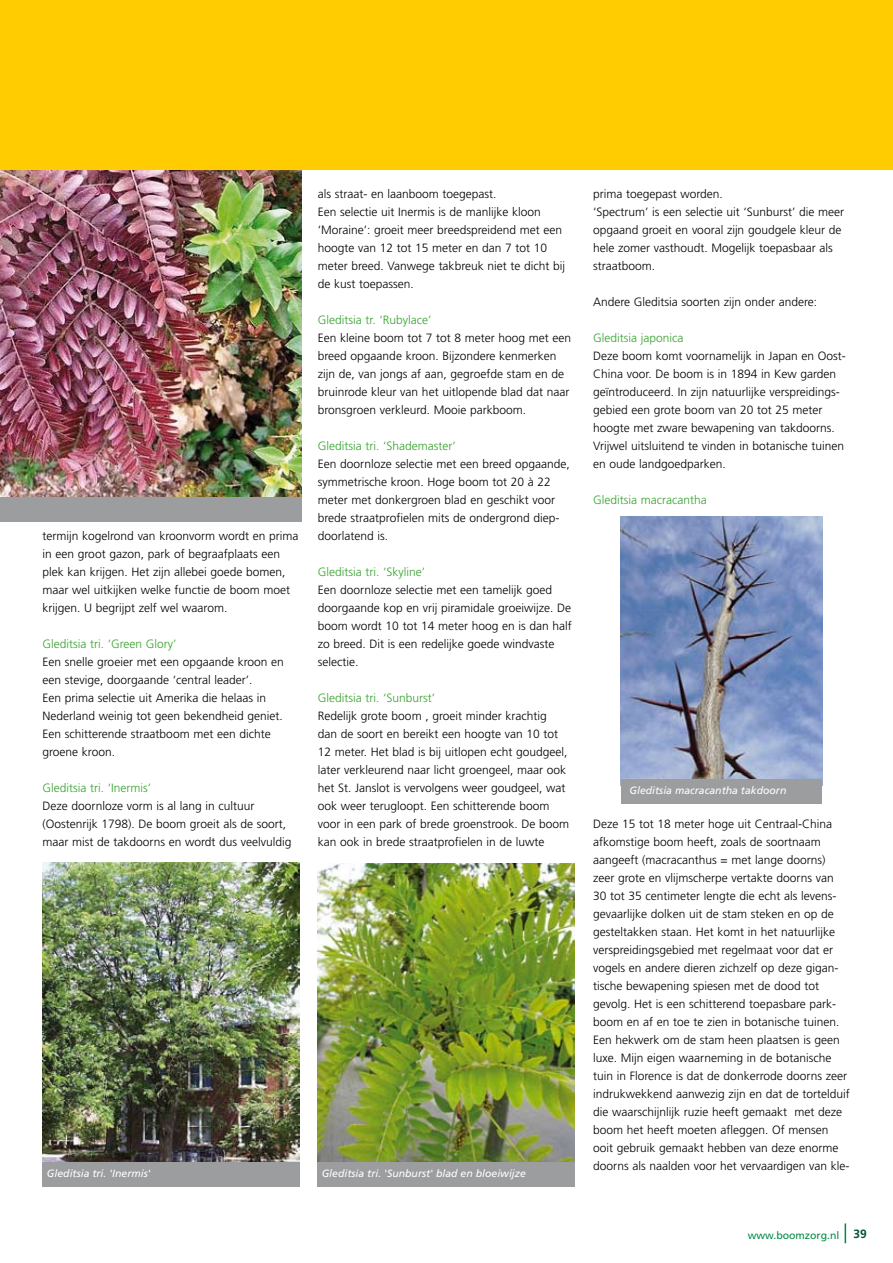
<style>
.page{position:relative;width:893px;height:1263px;background:#fff}
.page>*{position:absolute;margin:0;border:0;box-sizing:border-box;transform-origin:0 0}
.t1{font:300 12px/18px "Frutiger";color:#000}
.t2{font:300 12px "Frutiger";color:#35a32c}
.t3{font:italic 10.5px "Frutiger";color:#fff}
.t4{font:10.5px "Frutiger";color:#008b45}
.s1{font-weight:700;font-size:12px;color:#00513c}
</style>
<div class="page">
<svg style="left:845px;top:1223px;width:1px;height:20px"></svg>
<img style="left:0;top:170px;width:301px;height:327px">
<div style="left:0;top:0;width:893px;height:170px;background:#fecc00"></div>
<div style="left:0;top:497px;width:301px;height:25px;background:#9c9d9f"></div>
<img style="left:43px;top:862px;width:256px;height:300px">
<div style="left:43px;top:1162px;width:257px;height:25px;background:#9c9d9f"></div>
<img style="left:318px;top:863px;width:256px;height:299px">
<div style="left:317px;top:1162px;width:258px;height:25px;background:#9c9d9f"></div>
<img style="left:621px;top:517px;width:201px;height:262px">
<div style="left:621px;top:779px;width:201px;height:25px;background:#9c9d9f"></div>
<p class="t1" style="left:43px;top:527px;width:258px">termijn kogelrond van kroonvorm wordt en prima in een groot gazon, park of begraafplaats een plek kan krijgen. Het zijn allebei goede bomen, maar wel uitkijken welke functie de boom moet krijgen. U begrijpt zelf wel waarom.</p>
<p class="t2" style="left:43px;top:637px;width:136px">Gleditsia tri. ‘Green Glory’</p>
<p class="t1" style="left:43px;top:653px;width:243px">Een snelle groeier met een opgaande kroon en een stevige, doorgaande ‘central leader’.<br>Een prima selectie uit Amerika die helaas in Nederland weinig tot geen bekendheid geniet.<br>Een schitterende straatboom met een dichte groene kroon.</p>
<p class="t2" style="left:43px;top:781px;width:110px">Gleditsia tri. ‘Inermis’</p>
<p class="t1" style="left:43px;top:797px;width:251px">Deze doornloze vorm is al lang in cultuur (Oostenrijk 1798). De boom groeit als de soort, maar mist de takdoorns en wordt dus veelvuldig</p>
<p class="t1" style="left:318px;top:185px;width:249px">als straat- en laanboom toegepast.<br>Een selectie uit Inermis is de manlijke kloon ‘Moraine’: groeit meer breedspreidend met een hoogte van 12 tot 15 meter en dan 7 tot 10 meter breed. Vanwege takbreuk niet te dicht bij de kust toepassen.</p>
<p class="t2" style="left:318px;top:313px;width:115px">Gleditsia tr. ‘Rubylace’</p>
<p class="t1" style="left:318px;top:329px;width:255px">Een kleine boom tot 7 tot 8 meter hoog met een breed opgaande kroon. Bijzondere kenmerken zijn de, van jongs af aan, gegroefde stam en de bruinrode kleur van het uitlopende blad dat naar bronsgroen verkleurd. Mooie parkboom.</p>
<p class="t2" style="left:318px;top:439px;width:139px">Gleditsia tri. ‘Shademaster’</p>
<p class="t1" style="left:318px;top:455px;width:254px">Een doornloze selectie met een breed opgaande, symmetrische kroon. Hoge boom tot 20 à 22 meter met donkergroen blad en geschikt voor brede straatprofielen mits de ondergrond diep&shy;doorlatend is.</p>
<p class="t2" style="left:318px;top:565px;width:109px">Gleditsia tri. ‘Skyline’</p>
<p class="t1" style="left:318px;top:581px;width:255px">Een doornloze selectie met een tamelijk goed doorgaande kop en vrij piramidale groeiwijze. De boom wordt 10 tot 14 meter hoog en is dan half zo breed. Dit is een redelijke goede windvaste selectie.</p>
<p class="t2" style="left:318px;top:691px;width:119px">Gleditsia tri. ‘Sunburst’</p>
<p class="t1" style="left:318px;top:707px;width:253px">Redelijk grote boom , groeit minder krachtig<br>dan de soort en bereikt een hoogte van 10 tot 12 meter. Het blad is bij uitlopen echt goudgeel, later verkleurend naar licht groengeel, maar ook het St. Janslot is vervolgens weer goudgeel, wat ook weer terugloopt. Een schitterende boom voor in een park of brede groenstrook. De boom kan ook in brede straatprofielen in de luwte</p>
<p class="t3" style="left:47px;top:1167px;width:105px">Gleditsia tri. 'Inermis'</p>
<p class="t3" style="left:322px;top:1167px;width:206px">Gleditsia tri. 'Sunburst' blad en bloeiwijze</p>
<p class="t1" style="left:593px;top:185px;width:253px">prima toegepast worden.<br>‘Spectrum’ is een selectie uit ‘Sunburst’ die meer opgaand groeit en vooral zijn goudgele kleur de hele zomer vasthoudt. Mogelijk toepasbaar als straatboom.</p>
<p class="t1" style="left:593px;top:293px;width:225px">Andere Gleditsia soorten zijn onder andere:</p>
<p class="t2" style="left:593px;top:331px;width:92px">Gleditsia japonica</p>
<p class="t1" style="left:593px;top:347px;width:254px">Deze boom komt voornamelijk in Japan en Oost-China voor. De boom is in 1894 in Kew garden geïntroduceerd. In zijn natuurlijke verspreidings&shy;gebied een grote boom van 20 tot 25 meter hoogte met zware bewapening van takdoorns.<br>Vrijwel uitsluitend te vinden in botanische tuinen en oude landgoedparken.</p>
<p class="t2" style="left:593px;top:493px;width:115px">Gleditsia macracantha</p>
<p class="t3" style="left:629px;top:784px;width:158px">Gleditsia macracantha takdoorn</p>
<p class="t1" style="left:593px;top:815px;width:258px">Deze 15 tot 18 meter hoge uit Centraal-China afkomstige boom heeft, zoals de soortnaam aangeeft (macracanthus = met lange doorns) zeer grote en vlijmscherpe vertakte doorns van 30 tot 35 centimeter lengte die echt als levens&shy;gevaarlijke dolken uit de stam steken en op de gesteltakken staan. Het komt in het natuurlijke verspreidingsgebied met regelmaat voor dat er vogels en andere dieren zichzelf op deze gigan&shy;tische bewapening spiesen met de dood tot gevolg. Het is een schitterend toepasbare park&shy;boom en af en toe te zien in botanische tuinen.<br>Een hekwerk om de stam heen plaatsen is geen luxe. Mijn eigen waarneming in de botanische tuin in Florence is dat de donkerrode doorns zeer indrukwekkend aanwezig zijn en dat de tortelduif die waarschijnlijk ruzie heeft gemaakt met deze boom het heeft moeten afleggen. Of mensen ooit gebruik gemaakt hebben van deze enorme doorns als naalden voor het vervaardigen van kle-</p>
<p class="t4" style="left:748px;top:1229px;width:121px">www.boomzorg.nl <span class="s1">39</span></p>
</div>
